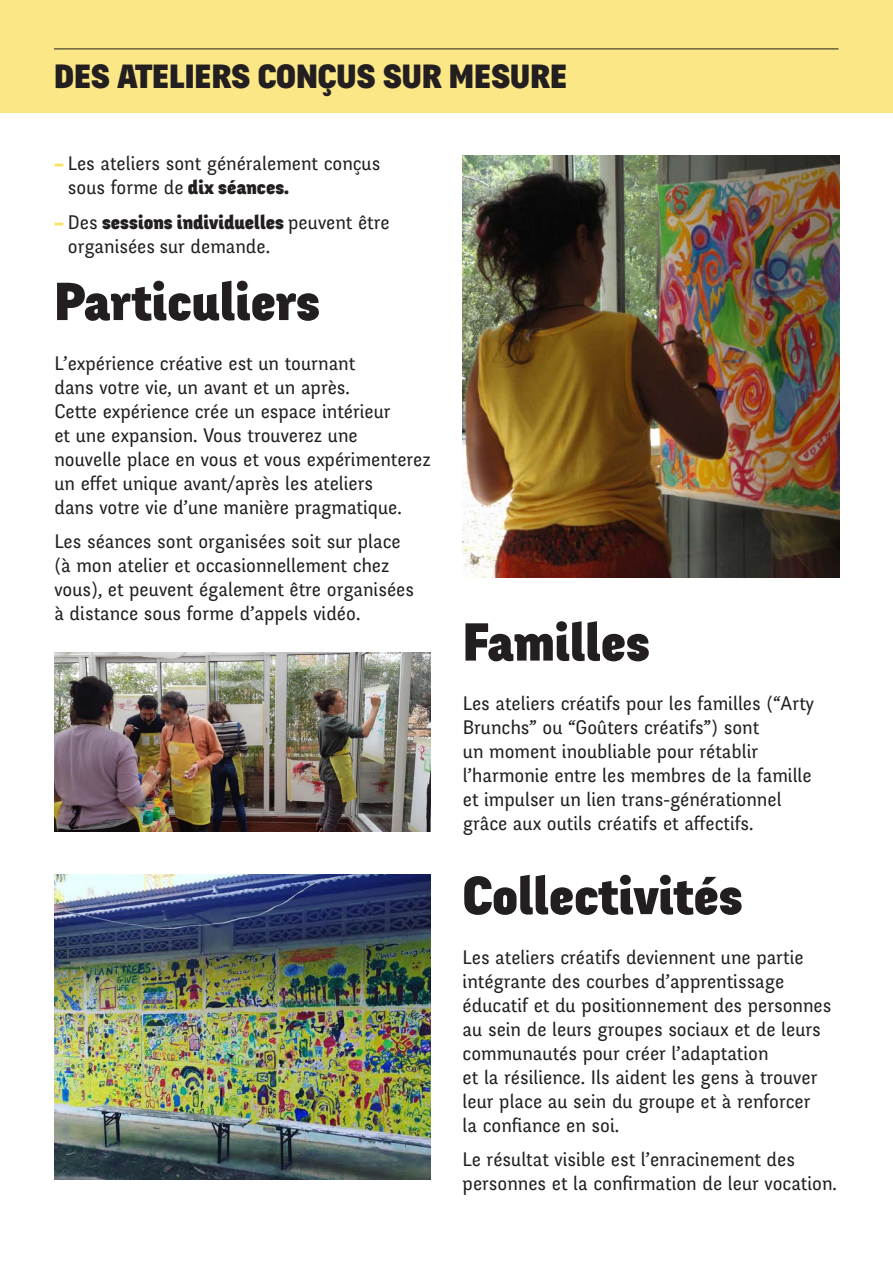
<style>
.page{position:relative;width:893px;height:1263px;background:#fff}
.page>*{position:absolute;margin:0;border:0;box-sizing:border-box;transform-origin:0 0}
.txt_intro{font:900 52.5px "Fengardo Neue";color:#231f20}
.TITRE_WORKSHOPS{font:900 33px "Fengardo Neue";color:#231f20}
.txt_intro-2{font:19.5px/24px "Fengardo Neue";color:#231f20}
.s1{font-weight:900;color:#fae265}
.s2{font-weight:900}
</style>
<div class="page">
<div style="left:0;top:0;width:893px;height:113px;background:#fbe786"></div>
<hr style="left:54px;top:49px;width:784px;height:1px;background:#231f20">
<img style="left:463px;top:156px;width:376px;height:422px">
<img style="left:54px;top:875px;width:377px;height:304px">
<img style="left:54px;top:653px;width:377px;height:178px">
<p class="TITRE_WORKSHOPS" style="left:54px;top:58px;width:514px">DES ATELIERS CONÇUS SUR MESURE</p>
<p class="txt_intro-2" style="left:68px;top:152px;width:314px;text-indent:-13px"><span class="s1">–</span> Les ateliers sont généralement conçus sous forme de <span class="s2">dix séances.</span></p>
<p class="txt_intro-2" style="left:68px;top:210px;width:323px;text-indent:-13px"><span class="s1">–</span> Des <span class="s2">sessions individuelles</span> peuvent être organisées sur demande.</p>
<p class="txt_intro" style="left:54px;top:272px;width:267px">Particuliers</p>
<p class="txt_intro-2" style="left:54px;top:351px;width:378px">L’expérience créative est un tournant<br>dans votre vie, un avant et un après.<br>Cette expérience crée un espace intérieur<br>et une expansion. Vous trouverez une<br>nouvelle place en vous et vous expérimenterez un effet unique avant/après les ateliers<br>dans votre vie d’une manière pragmatique.</p>
<p class="txt_intro-2" style="left:54px;top:530px;width:361px">Les séances sont organisées soit sur place (à mon atelier et occasionnellement chez vous), et peuvent également être organisées à distance sous forme d’appels vidéo.</p>
<p class="txt_intro" style="left:463px;top:613px;width:188px">Familles</p>
<p class="txt_intro-2" style="left:463px;top:692px;width:353px">Les ateliers créatifs pour les familles (“Arty Brunchs” ou “Goûters créatifs”) sont<br>un moment inoubliable pour rétablir l’harmonie entre les membres de la famille et impulser un lien trans-générationnel grâce aux outils créatifs et affectifs.</p>
<p class="txt_intro" style="left:463px;top:866px;width:281px">Collectivités</p>
<p class="txt_intro-2" style="left:463px;top:945px;width:370px">Les ateliers créatifs deviennent une partie intégrante des courbes d’apprentissage éducatif et du positionnement des personnes au sein de leurs groupes sociaux et de leurs communautés pour créer l’adaptation<br>et la résilience. Ils aident les gens à trouver leur place au sein du groupe et à renforcer<br>la confiance en soi.</p>
<p class="txt_intro-2" style="left:463px;top:1148px;width:376px">Le résultat visible est l’enracinement des personnes et la confirmation de leur vocation.</p>
</div>
